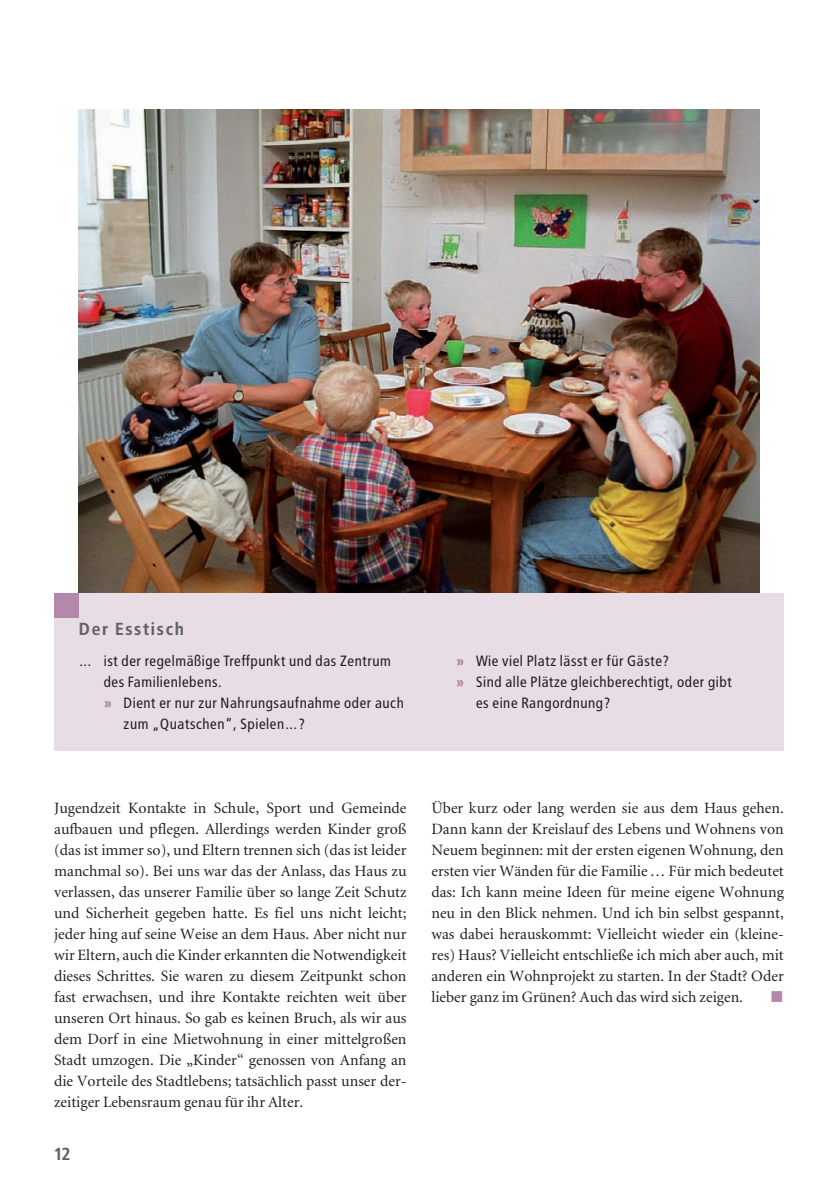
<style>
.page{position:relative;width:838px;height:1185px;background:#fff}
.page>*{position:absolute;margin:0;border:0;box-sizing:border-box;transform-origin:0 0}
.t1{font:700 17.5px "Transit";letter-spacing:.075em;color:#636366}
.t2{font:15.75px/21px "Minion";color:#231f20;text-align:justify}
.t3{font:15.75px "Zapf Dingbats ITC";color:#b488aa}
.t4{font:14.88px "Transit";color:#231f20}
.s1{font-weight:900;color:#b488aa}
</style>
<div class="page">
<img style="left:79px;top:110px;width:680px;height:483px">
<div style="left:54px;top:593px;width:729px;height:157px;background:#e8dce5"></div>
<div style="left:54px;top:593px;width:25px;height:24px;background:#b488aa"></div>
<p class="t1" style="left:79px;top:618px;width:107px">Der Esstisch</p>
<p class="t4" style="left:79px;top:652px;width:314px">… ist der regelmäßige Treffpunkt und das Zentrum</p>
<p class="t4" style="left:104px;top:673px;width:120px">des Familienlebens.</p>
<p class="t4" style="left:104px;top:694px;width:302px"><span class="s1">»</span> Dient er nur zur Nahrungsaufnahme oder auch</p>
<p class="t4" style="left:124px;top:715px;width:183px">zum „Quatschen“, Spielen…?</p>
<p class="t4" style="left:456px;top:652px;width:215px"><span class="s1">»</span> Wie viel Platz lässt er für Gäste?</p>
<p class="t4" style="left:456px;top:673px;width:277px"><span class="s1">»</span> Sind alle Plätze gleichberechtigt, oder gibt</p>
<p class="t4" style="left:476px;top:694px;width:136px">es eine Rangordnung?</p>
<p class="t2" style="left:54px;top:798px;width:354px">Jugendzeit Kontakte in Schule, Sport und Gemeinde aufbauen und pflegen. Allerdings werden Kinder groß (das ist immer so), und Eltern trennen sich (das ist leider manchmal so). Bei uns war das der Anlass, das Haus zu verlassen, das unserer Familie über so lange Zeit Schutz und Sicherheit gegeben hatte. Es fiel uns nicht leicht; jeder hing auf seine Weise an dem Haus. Aber nicht nur wir Eltern, auch die Kinder erkannten die Notwendigkeit dieses Schrittes. Sie waren zu diesem Zeitpunkt schon fast erwachsen, und ihre Kontakte reichten weit über unseren Ort hinaus. So gab es keinen Bruch, als wir aus dem Dorf in eine Mietwohnung in einer mittelgroßen Stadt umzogen. Die „Kinder“ genossen von Anfang an die Vorteile des Stadtlebens; tatsächlich passt unser der&shy;zeitiger Lebensraum genau für ihr Alter.</p>
<p class="t2" style="left:431px;top:798px;width:354px">Über kurz oder lang werden sie aus dem Haus gehen.<br>Dann kann der Kreislauf des Lebens und Wohnens von Neuem beginnen: mit der ersten eigenen Wohnung, den ersten vier Wänden für die Familie… Für mich bedeutet das: Ich kann meine Ideen für meine eigene Wohnung neu in den Blick nehmen. Und ich bin selbst gespannt, was dabei herauskommt: Vielleicht wieder ein (kleine&shy;res) Haus? Vielleicht entschließe ich mich aber auch, mit anderen ein Wohnprojekt zu starten. In der Stadt? Oder lieber ganz im Grünen? Auch das wird sich zeigen.</p>
<p class="t3" style="left:771px;top:989px;width:13px">■</p>
<p class="t1" style="left:54px;top:1143px;width:18px">12</p>
</div>
